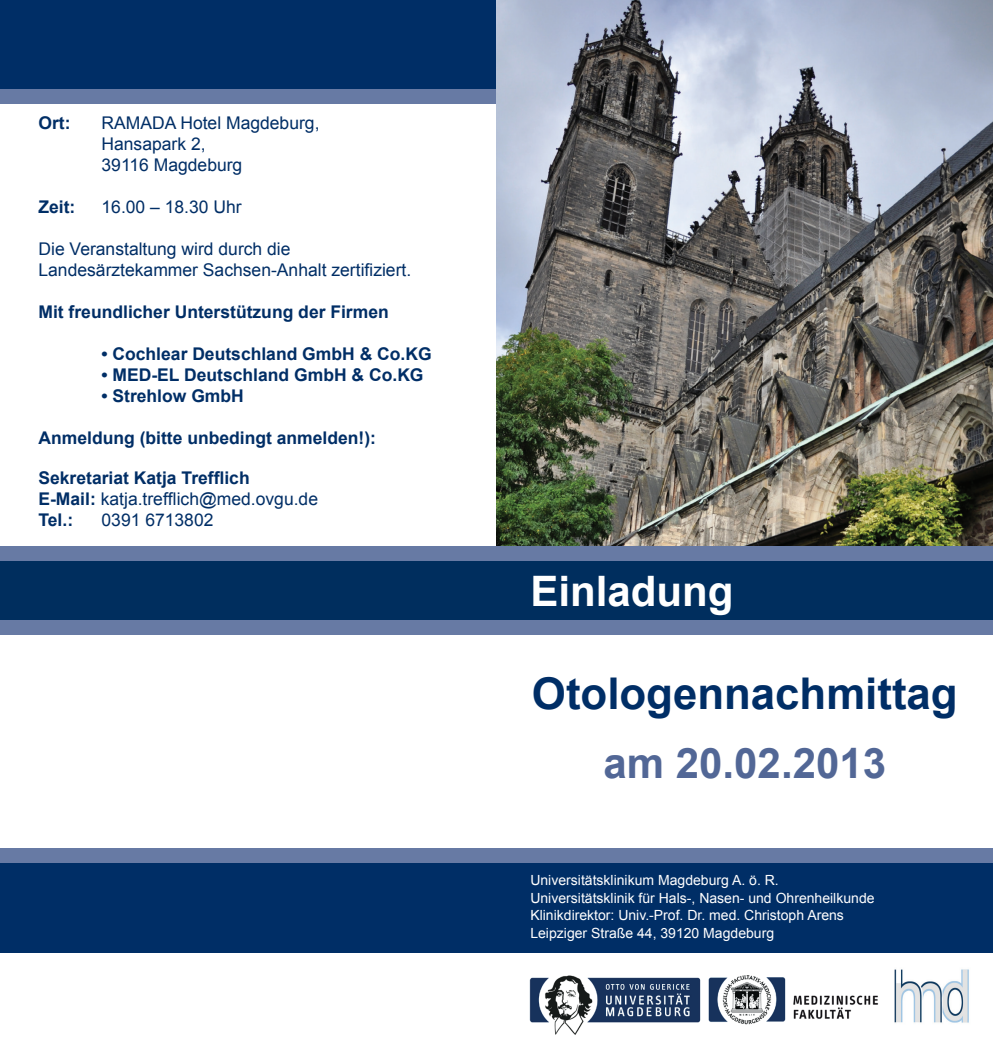
<style>
.page{position:relative;width:993px;height:1042px;background:#fff}
.page>*{position:absolute;margin:0;border:0;box-sizing:border-box;transform-origin:0 0}
.t1{font:700 43.75px "Arial";color:#002e66}
.t2{font:700 42px "Arial";color:#526796}
.t3{font:700 42px "Arial";color:#fff}
.t4{font:700 17.5px/21px "Arial";color:#002e66}
.t5{font:17.5px/21px "Arial";color:#002e66}
.t6{font:14px/17.5px "Arial";color:#fff}
.s1{font-weight:400}
</style>
<div class="page">
<div style="left:0;top:0;width:992px;height:89px;background:#002e66"></div>
<div style="left:0;top:89px;width:992px;height:15px;background:#677aa4"></div>
<img style="left:496px;top:0;width:496px;height:546px">
<div style="left:0;top:561px;width:992px;height:59px;background:#002e5e"></div>
<div style="left:0;top:863px;width:992px;height:89px;background:#002e66"></div>
<img style="left:529px;top:975px;width:350px;height:60px">
<img style="left:894px;top:969px;width:75px;height:54px">
<div style="left:0;top:848px;width:992px;height:15px;background:#677aa4"></div>
<div style="left:0;top:620px;width:992px;height:15px;background:#677aa4"></div>
<div style="left:0;top:546px;width:992px;height:15px;background:#677aa4"></div>
<p class="t4" style="left:38px;top:113px;width:34px">Ort:</p>
<p class="t5" style="left:101px;top:112px;width:219px">RAMADA Hotel Magdeburg,<br>Hansapark 2,<br>39116 Magdeburg</p>
<p class="t4" style="left:38px;top:197px;width:38px">Zeit:</p>
<p class="t5" style="left:101px;top:196px;width:142px">16.00 – 18.30 Uhr</p>
<p class="t5" style="left:38px;top:238px;width:374px">Die Veranstaltung wird durch die<br>Landesärztekammer Sachsen-Anhalt zertifiziert.</p>
<p class="t4" style="left:38px;top:302px;width:352px">Mit freundlicher Unterstützung der Firmen</p>
<p class="t4" style="left:101px;top:344px;width:331px">• Cochlear Deutschland GmbH &amp; Co.KG</p>
<p class="t4" style="left:101px;top:365px;width:323px">• MED-EL Deutschland GmbH &amp; Co.KG</p>
<p class="t4" style="left:101px;top:386px;width:144px">• Strehlow GmbH</p>
<p class="t4" style="left:38px;top:428px;width:339px">Anmeldung (bitte unbedingt anmelden!):</p>
<p class="t4" style="left:38px;top:468px;width:281px">Sekretariat Katja Trefflich<br>E-Mail: <span class="s1">katja.trefflich@med.ovgu.de<br></span>Tel.:</p>
<p class="t5" style="left:101px;top:509px;width:113px">0391 6713802</p>
<h2 class="t3" style="left:530px;top:563px;width:205px">Einladung</h2>
<h1 class="t1" style="left:532px;top:664px;width:427px">Otologennachmittag</h1>
<h2 class="t2" style="left:603px;top:735px;width:284px">am 20.02.2013</h2>
<p class="t6" style="left:530px;top:872px;width:345px">Universitätsklinikum Magdeburg A. ö. R.<br>Universitätsklinik für Hals-, Nasen- und Ohrenheilkunde Klinikdirektor: Univ.-Prof. Dr. med. Christoph Arens Leipziger Straße 44, 39120 Magdeburg</p>
</div>
